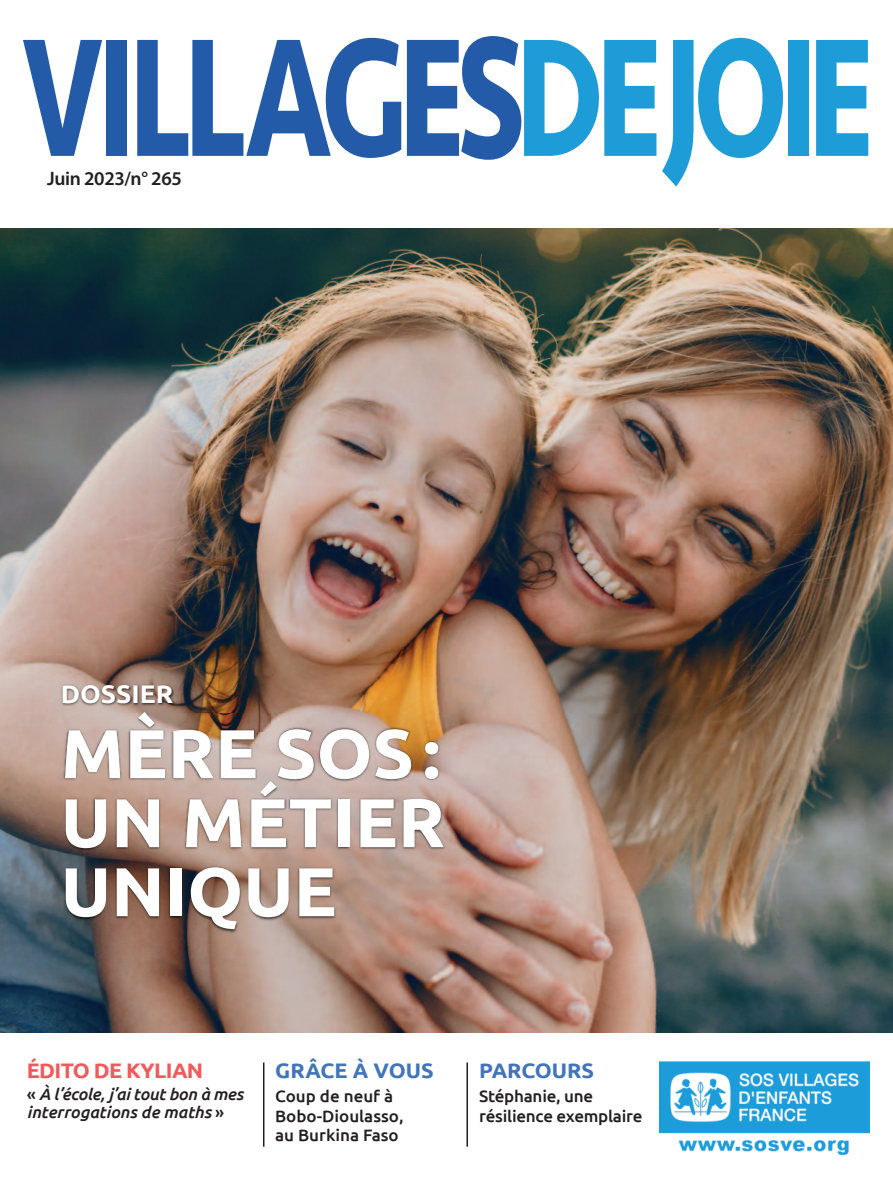
<style>
.page{position:relative;width:893px;height:1191px;background:#fff}
.page>*{position:absolute;margin:0;border:0;box-sizing:border-box;transform-origin:0 0}
.t1{font:700 69px/69px "Ubuntu";color:#fff;text-align:justify}
.t2{font:700 25.5px "Ubuntu";color:#fff}
.t3{font:700 21px "Ubuntu";color:#4274ba}
.t4{font:700 21px "Ubuntu";letter-spacing:-.03em;color:#f05a5d}
.t5{font:600 19.5px "Myriad Pro";letter-spacing:-.02em;color:#231f20}
.t6{font:500 16.5px/19.5px "Ubuntu";letter-spacing:-.015em;color:#231f20}
.t7{font:italic 500 16.5px/17.7px "Ubuntu";color:#231f20}
.s1{font-style:normal}
</style>
<div class="page">
<svg style="left:23px;top:40px;width:79px;height:116px"></svg>
<div style="left:106px;top:40px;width:21px;height:116px;background:#245ba9"></div>
<svg style="left:137px;top:38px;width:264px;height:120px"></svg>
<svg style="left:662px;top:38px;width:121px;height:148px"></svg>
<div style="left:788px;top:40px;width:21px;height:116px;background:#1d9cd8"></div>
<svg style="left:816px;top:40px;width:52px;height:116px"></svg>
<svg style="left:407px;top:36px;width:249px;height:124px"></svg>
<hr style="left:263px;top:1062px;width:1px;height:84px;background:#231f20">
<hr style="left:466px;top:1062px;width:2px;height:84px;background:#231f20">
<img style="left:660px;top:1061px;width:209px;height:94px">
<img style="left:0;top:228px;width:893px;height:804px">
<img style="left:50px;top:713px;width:843px;height:307px">
<img style="left:54px;top:676px;width:216px;height:55px">
<img style="left:68px;top:712px;width:188px;height:19px">
<p class="t5" style="left:47px;top:169px;width:136px">Juin 2023/n° 265</p>
<h2 class="t2" style="left:61px;top:682px;width:114px">DOSSIER</h2>
<h1 class="t1" style="left:61px;top:722px;width:386px">MÈRE SOS :<br>UN MÉTIER UNIQUE</h1>
<p class="t4" style="left:27px;top:1061px;width:178px">ÉDITO DE KYLIAN</p>
<p class="t7" style="left:27px;top:1086px;width:218px"><span class="s1">«</span> À l’école, j’ai tout bon à mes interrogations de maths <span class="s1">»</span></p>
<p class="t3" style="left:275px;top:1061px;width:160px">GRÂCE À VOUS</p>
<p class="t6" style="left:275px;top:1087px;width:130px">Coup de neuf à<br>Bobo-Dioulasso, au Burkina Faso</p>
<p class="t3" style="left:479px;top:1061px;width:116px">PARCOURS</p>
<p class="t6" style="left:479px;top:1087px;width:165px">Stéphanie, une résilience exemplaire</p>
</div>
